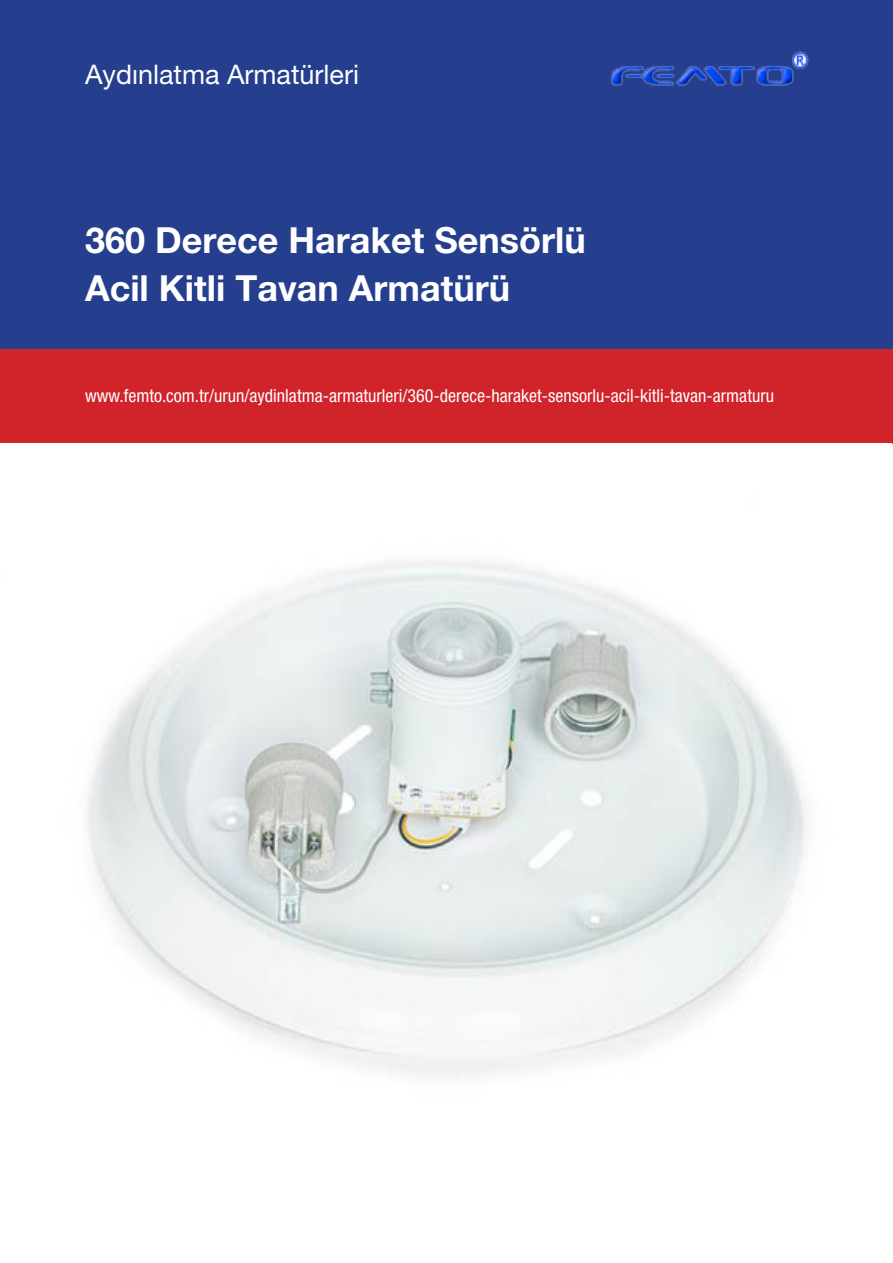
<style>
.page{position:relative;width:893px;height:1263px;background:#fff}
.page>*{position:absolute;margin:0;border:0;box-sizing:border-box;transform-origin:0 0}
.t1{font:700 36px "Helvetica Neue LT Pro";color:#fff}
.t2{font:27px "Helvetica Neue LT Pro";color:#fff}
.body{font:condensed 18px "Helvetica Neue LT Pro";color:#fff}
</style>
<div class="page">
<div style="left:0;top:0;width:893px;height:349px;background:#253f8e"></div>
<div style="left:0;top:349px;width:893px;height:95px;background:#d1232a"></div>
<img style="left:87px;top:560px;width:721px;height:518px">
<img style="left:600px;top:52px;width:221px;height:34px">
<p class="t2" style="left:85px;top:58px;width:276px">Aydınlatma Armatürleri</p>
<p class="t1" style="left:85px;top:217px;width:502px">360 Derece Haraket Sensörlü</p>
<p class="t1" style="left:85px;top:265px;width:427px">Acil Kitli Tavan Armatürü</p>
<p class="body" style="left:85px;top:385px;width:690px">www.femto.com.tr/urun/aydinlatma-armaturleri/360-derece-haraket-sensorlu-acil-kitli-tavan-armaturu</p>
</div>
